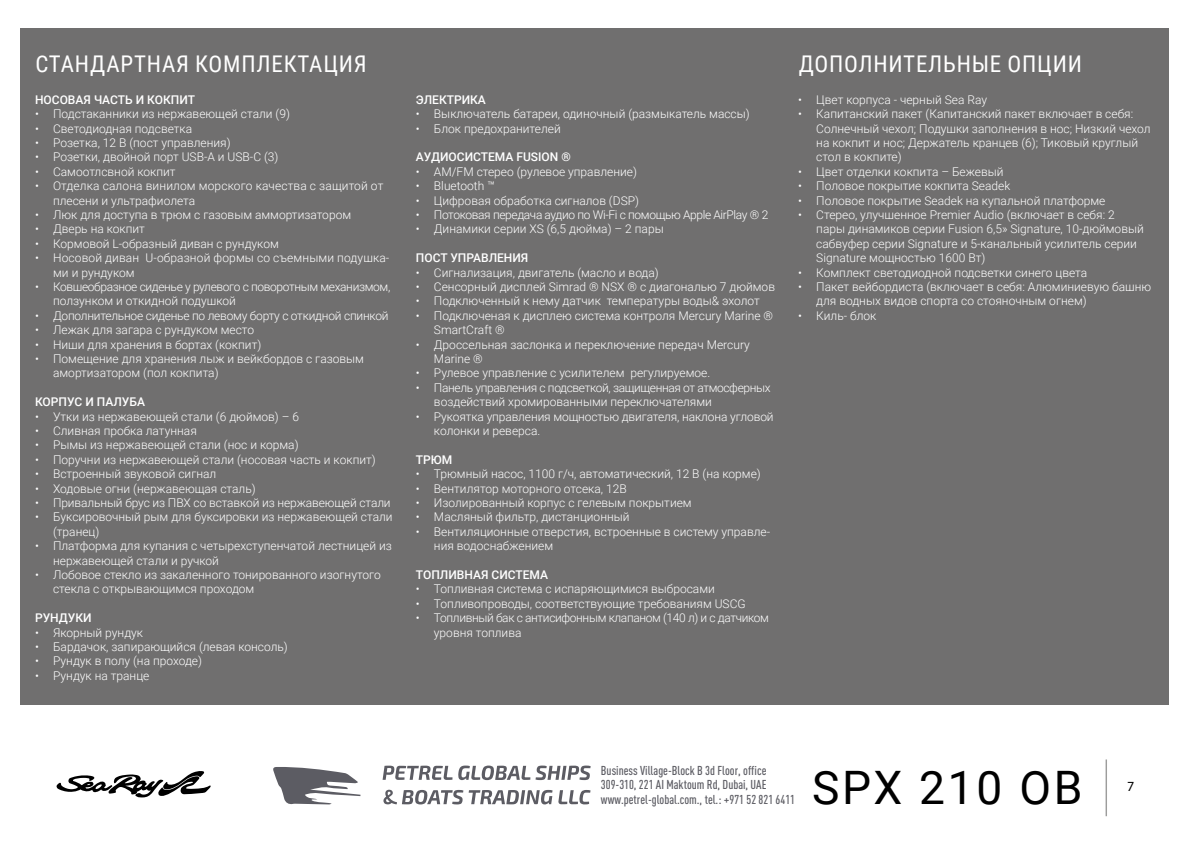
<style>
.page{position:relative;width:1191px;height:842px;background:#fff}
.page>*{position:absolute;margin:0;border:0;box-sizing:border-box;transform-origin:0 0}
.t1{font:46.1px "Roboto";letter-spacing:.06em;color:#000}
.t2{font:23px "Roboto Condensed";letter-spacing:.035em;color:#fff}
.t3{font:14px "Myriad Pro";color:#000}
.t4{font:500 condensed 12.8px/14.8px "DIN Pro";color:#5c5c63}
.t5{font:300 12px/14.4px "Roboto";color:#fff}
.t6{font:300 12px/14.4px "Roboto";letter-spacing:-.03em;color:#fff}
.t7{font:500 12px "Roboto";color:#fff}
.t8{font:300 12px "Roboto";letter-spacing:-.02em;color:#fff}
</style>
<div class="page">
<svg style="left:273px;top:767px;width:87px;height:38px"></svg>
<svg style="left:382px;top:766px;width:70px;height:14px"></svg>
<svg style="left:458px;top:765px;width:132px;height:15px"></svg>
<svg style="left:383px;top:790px;width:169px;height:14px"></svg>
<svg style="left:558px;top:790px;width:32px;height:14px"></svg>
<hr style="left:1105px;top:759px;width:2px;height:57px;background:#9d9d9c">
<svg style="left:56px;top:771px;width:155px;height:27px"></svg>
<div style="left:20px;top:28px;width:1148px;height:677px;background:#706f6f"></div>
<h2 class="t2" style="left:35px;top:48px;width:333px">СТАНДАРТНАЯ КОМПЛЕКТАЦИЯ</h2>
<p class="t7" style="left:35px;top:91px;width:161px">НОСОВАЯ ЧАСТЬ И КОКПИТ</p>
<p class="t5" style="left:35px;top:106px;width:256px">• Подстаканники из нержавеющей стали (9)</p>
<p class="t5" style="left:35px;top:121px;width:159px">• Светодиодная подсветка</p>
<p class="t5" style="left:35px;top:135px;width:197px">• Розетка, 12 В (пост управления)</p>
<p class="t5" style="left:35px;top:149px;width:245px">• Розетки, двойной порт USB-A и USB-C (3)</p>
<p class="t5" style="left:35px;top:164px;width:142px">• Самоотлсвной кокпит</p>
<p class="t5" style="left:53px;top:178px;width:332px;text-indent:-18px">• Отделка салона винилом морского качества с защитой от плесени и ультрафиолета</p>
<p class="t5" style="left:35px;top:207px;width:317px">• Люк для доступа в трюм с газовым аммортизатором</p>
<p class="t5" style="left:35px;top:221px;width:111px">• Дверь на кокпит</p>
<p class="t5" style="left:35px;top:236px;width:245px">• Кормовой L-образный диван с рундуком</p>
<p class="t5" style="left:53px;top:250px;width:338px;text-indent:-18px">• Носовой диван U-образной формы со съемными подушка&shy;ми и рундуком</p>
<p class="t6" style="left:53px;top:279px;width:339px;text-indent:-18px">• Ковшеобразное сиденье у рулевого с поворотным механизмом, ползунком и откидной подушкой</p>
<p class="t8" style="left:35px;top:307px;width:355px">• Дополнительное сиденье по левому борту с откидной спинкой</p>
<p class="t5" style="left:35px;top:322px;width:220px">• Лежак для загара с рундуком место</p>
<p class="t5" style="left:35px;top:337px;width:228px">• Ниши для хранения в бортах (кокпит)</p>
<p class="t5" style="left:53px;top:351px;width:312px;text-indent:-18px">• Помещение для хранения лыж и вейкбордов с газовым амортизатором (пол кокпита)</p>
<p class="t7" style="left:35px;top:393px;width:111px">КОРПУС И ПАЛУБА</p>
<p class="t5" style="left:35px;top:409px;width:266px">• Утки из нержавеющей стали (6 дюймов) – 6</p>
<p class="t5" style="left:35px;top:423px;width:163px">• Сливная пробка латунная</p>
<p class="t5" style="left:35px;top:437px;width:265px">• Рымы из нержавеющей стали (нос и корма)</p>
<p class="t5" style="left:35px;top:452px;width:342px">• Поручни из нержавеющей стали (носовая часть и кокпит)</p>
<p class="t5" style="left:35px;top:466px;width:183px">• Встроенный звуковой сигнал</p>
<p class="t5" style="left:35px;top:481px;width:222px">• Ходовые огни (нержавеющая сталь)</p>
<p class="t5" style="left:35px;top:495px;width:357px">• Привальный брус из ПВХ со вставкой из нержавеющей стали</p>
<p class="t5" style="left:53px;top:509px;width:341px;text-indent:-18px">• Буксировочный рым для буксировки из нержавеющей стали (транец)</p>
<p class="t5" style="left:53px;top:538px;width:340px;text-indent:-18px">• Платформа для купания с четырехступенчатой лестницей из нержавеющей стали и ручкой</p>
<p class="t5" style="left:53px;top:567px;width:329px;text-indent:-18px">• Лобовое стекло из закаленного тонированного изогнутого стекла с открывающимся проходом</p>
<p class="t7" style="left:35px;top:609px;width:58px">РУНДУКИ</p>
<p class="t5" style="left:35px;top:625px;width:110px">• Якорный рундук</p>
<p class="t5" style="left:35px;top:639px;width:254px">• Бардачок, запирающийся (левая консоль)</p>
<p class="t5" style="left:35px;top:653px;width:168px">• Рундук в полу (на проходе)</p>
<p class="t5" style="left:35px;top:668px;width:116px">• Рундук на транце</p>
<p class="t7" style="left:416px;top:91px;width:71px">ЭЛЕКТРИКА</p>
<p class="t5" style="left:416px;top:106px;width:335px">• Выключатель батареи, одиночный (размыкатель массы)</p>
<p class="t5" style="left:416px;top:121px;width:146px">• Блок предохранителей</p>
<p class="t7" style="left:416px;top:149px;width:156px">АУДИОСИСТЕМА FUSION ®</p>
<p class="t5" style="left:416px;top:164px;width:222px">• AM/FM стерео (рулевое управление)</p>
<p class="t5" style="left:416px;top:178px;width:80px">• Bluetooth ™</p>
<p class="t5" style="left:416px;top:193px;width:225px">• Цифровая обработка сигналов (DSP)</p>
<p class="t6" style="left:416px;top:207px;width:354px">• Потоковая передача аудио по Wi-Fi с помощью Apple AirPlay ® 2</p>
<p class="t5" style="left:416px;top:221px;width:249px">• Динамики серии XS (6,5 дюйма) – 2 пары</p>
<p class="t7" style="left:416px;top:249px;width:114px">ПОСТ УПРАВЛЕНИЯ</p>
<p class="t5" style="left:416px;top:265px;width:244px">• Сигнализация, двигатель (масло и вода)</p>
<p class="t5" style="left:416px;top:279px;width:360px">• Сенсорный дисплей Simrad ® NSX ® с диагональю 7 дюймов</p>
<p class="t5" style="left:416px;top:293px;width:345px">• Подключенный к нему датчик температуры воды&amp; эхолот</p>
<p class="t5" style="left:434px;top:308px;width:341px;text-indent:-18px">• Подключеная к дисплею система контроля Mercury Marine ®<br>SmartCraft ®</p>
<p class="t5" style="left:434px;top:337px;width:317px;text-indent:-18px">• Дроссельная заслонка и переключение передач Mercury<br>Marine ®</p>
<p class="t5" style="left:416px;top:365px;width:296px">• Рулевое управление с усилителем регулируемое.</p>
<p class="t6" style="left:434px;top:380px;width:338px;text-indent:-18px">• Панель управления с подсветкой, защищенная от атмосферных воздействий хромированными переключателями</p>
<p class="t5" style="left:434px;top:409px;width:341px;text-indent:-18px">• Рукоятка управления мощностью двигателя, наклона угловой колонки и реверса.</p>
<p class="t7" style="left:416px;top:451px;width:38px">ТРЮМ</p>
<p class="t5" style="left:416px;top:466px;width:346px">• Трюмный насос, 1100 г/ч, автоматический, 12 В (на корме)</p>
<p class="t5" style="left:416px;top:481px;width:212px">• Вентилятор моторного отсека, 12В</p>
<p class="t5" style="left:416px;top:495px;width:277px">• Изолированный корпус с гелевым покрытием</p>
<p class="t5" style="left:416px;top:509px;width:215px">• Масляный фильтр, дистанционный</p>
<p class="t5" style="left:434px;top:524px;width:338px;text-indent:-18px">• Вентиляционные отверстия, встроенные в систему управле&shy;ния водоснабжением</p>
<p class="t7" style="left:416px;top:566px;width:134px">ТОПЛИВНАЯ СИСТЕМА</p>
<p class="t5" style="left:416px;top:581px;width:300px">• Топливная система с испаряющимися выбросами</p>
<p class="t5" style="left:416px;top:596px;width:331px">• Топливопроводы, соответствующие требованиям USCG</p>
<p class="t6" style="left:434px;top:610px;width:336px;text-indent:-18px">• Топливный бак с антисифонным клапаном (140 л) и с датчиком уровня топлива</p>
<h2 class="t2" style="left:798px;top:48px;width:285px">ДОПОЛНИТЕЛЬНЫЕ ОПЦИИ</h2>
<p class="t5" style="left:798px;top:92px;width:190px">• Цвет корпуса - черный Sea Ray</p>
<p class="t5" style="left:816px;top:106px;width:336px;text-indent:-18px">• Капитанский пакет (Капитанский пакет включает в себя:<br>Солнечный чехол; Подушки заполнения в нос; Низкий чехол на кокпит и нос; Держатель кранцев (6); Тиковый круглый стол в кокпите)</p>
<p class="t5" style="left:798px;top:164px;width:207px">• Цвет отделки кокпита – Бежевый</p>
<p class="t5" style="left:798px;top:178px;width:214px">• Половое покрытие кокпита Seadek</p>
<p class="t5" style="left:798px;top:193px;width:309px">• Половое покрытие Seadek на купальной платформе</p>
<p class="t5" style="left:816px;top:207px;width:329px;text-indent:-18px">• Стерео, улучшенное Premier Audio (включает в себя: 2 пары динамиков серии Fusion 6,5» Signature, 10-дюймовый сабвуфер серии Signature и 5-канальный усилитель серии Signature мощностью 1600 Вт)</p>
<p class="t5" style="left:798px;top:265px;width:290px">• Комплект светодиодной подсветки синего цвета</p>
<p class="t5" style="left:816px;top:279px;width:336px;text-indent:-18px">• Пакет вейбордиста (включает в себя: Алюминиевую башню для водных видов спорта со стояночным огнем)</p>
<p class="t5" style="left:798px;top:308px;width:80px">• Киль- блок</p>
<p class="t4" style="left:601px;top:762px;width:196px">Business Village-Block B 3d Floor, office<br>309-310, 221 AI Maktoum Rd, Dubai, UAE www.petrel-global.com., tel.: +971 52 821 6411</p>
<h1 class="t1" style="left:812px;top:755px;width:272px">SPX 210 OB</h1>
<p class="t3" style="left:1127px;top:777px;width:9px">7</p>
</div>
